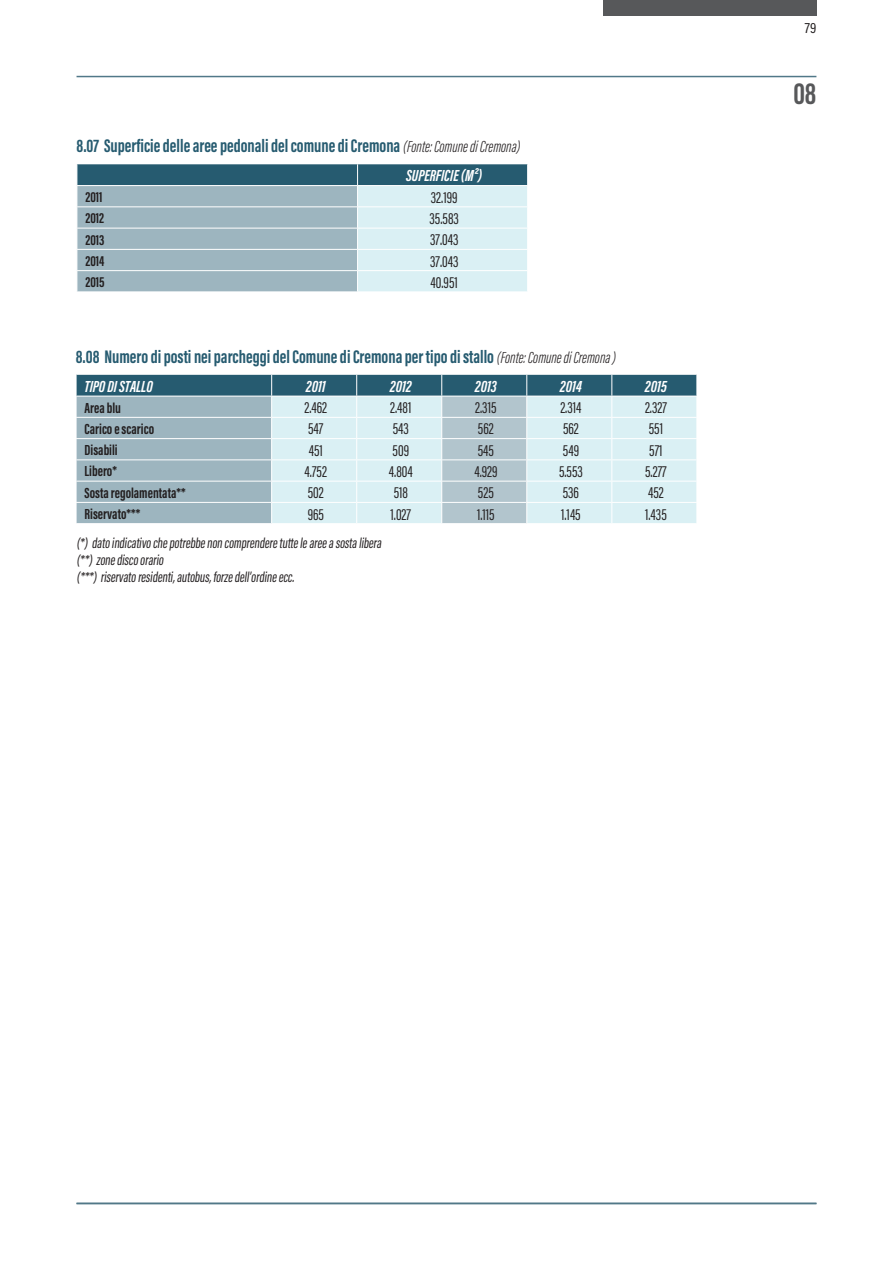
<style>
.page{position:relative;width:893px;height:1263px;background:#fff}
.page>*{position:absolute;margin:0;border:0;box-sizing:border-box;transform-origin:0 0}
.t1{font:700 31.5px "Acumin Pro Extra Cond";color:#57585a}
.t2{font:700 18.75px "Acumin Pro Extra Cond";color:#265b70}
.t3{font:16.5px "Acumin Pro Extra Cond";color:#231f20}
.t4{font:italic 700 16.5px "Acumin Pro Extra Cond";color:#fff}
.t5{font:15px/17.2px "Acumin Pro Extra Cond";color:#231f20}
.t6{font:700 15px "Acumin Pro Extra Cond";color:#231f20}
.t7{font:15px "Acumin Pro Cond";color:#231f20}
.s1{font-weight:300;font-style:italic;font-size:16.5px;color:#231f20}
</style>
<div class="page">
<div style="left:603px;top:0;width:213px;height:16px;background:#57585a"></div>
<hr style="left:77px;top:76px;width:739px;height:1px;background:#517888">
<hr style="left:77px;top:1203px;width:739px;height:1px;background:#517888">
<svg style="left:77px;top:164px;width:451px;height:128px;background:#a0bbc5"></svg>
<svg style="left:76px;top:375px;width:621px;height:149px;background:#afc8d0"></svg>
<p class="t2" style="left:77px;top:134px;width:445px">8.07 Superficie delle aree pedonali del comune di Cremona <span class="s1">(Fonte: Comune di Cremona)</span></p>
<p class="t4" style="left:406px;top:165px;width:78px">SUPERFICIE (M²)</p>
<p class="t6" style="left:85px;top:188px;width:19px">2011</p>
<p class="t3" style="left:431px;top:187px;width:28px">32.199</p>
<p class="t6" style="left:85px;top:209px;width:20px">2012</p>
<p class="t3" style="left:430px;top:209px;width:31px">35.583</p>
<p class="t6" style="left:85px;top:230px;width:21px">2013</p>
<p class="t3" style="left:430px;top:230px;width:30px">37.043</p>
<p class="t6" style="left:85px;top:252px;width:21px">2014</p>
<p class="t3" style="left:430px;top:251px;width:30px">37.043</p>
<p class="t6" style="left:85px;top:273px;width:21px">2015</p>
<p class="t3" style="left:431px;top:272px;width:29px">40.951</p>
<p class="t2" style="left:76px;top:345px;width:542px">8.08 Numero di posti nei parcheggi del Comune di Cremona per tipo di stallo <span class="s1">(Fonte: Comune di Cremona )</span></p>
<p class="t4" style="left:85px;top:376px;width:70px">TIPO DI STALLO</p>
<p class="t4" style="left:306px;top:376px;width:21px">2011</p>
<p class="t4" style="left:390px;top:376px;width:23px">2012</p>
<p class="t4" style="left:475px;top:376px;width:23px">2013</p>
<p class="t4" style="left:560px;top:376px;width:24px">2014</p>
<p class="t4" style="left:645px;top:376px;width:24px">2015</p>
<p class="t6" style="left:85px;top:398px;width:38px">Area blu</p>
<p class="t3" style="left:304px;top:398px;width:24px">2.462</p>
<p class="t3" style="left:390px;top:398px;width:23px">2.481</p>
<p class="t3" style="left:475px;top:398px;width:23px">2.315</p>
<p class="t3" style="left:560px;top:398px;width:23px">2.314</p>
<p class="t3" style="left:645px;top:398px;width:23px">2.327</p>
<p class="t6" style="left:85px;top:420px;width:71px">Carico e scarico</p>
<p class="t3" style="left:308px;top:419px;width:17px">547</p>
<p class="t3" style="left:393px;top:419px;width:18px">543</p>
<p class="t3" style="left:478px;top:419px;width:17px">562</p>
<p class="t3" style="left:563px;top:419px;width:17px">562</p>
<p class="t3" style="left:649px;top:419px;width:16px">551</p>
<p class="t6" style="left:85px;top:441px;width:35px">Disabili</p>
<p class="t3" style="left:309px;top:440px;width:16px">451</p>
<p class="t3" style="left:393px;top:440px;width:18px">509</p>
<p class="t3" style="left:478px;top:440px;width:18px">545</p>
<p class="t3" style="left:563px;top:440px;width:18px">549</p>
<p class="t3" style="left:649px;top:440px;width:15px">571</p>
<p class="t6" style="left:85px;top:462px;width:34px">Libero*</p>
<p class="t3" style="left:305px;top:462px;width:24px">4.752</p>
<p class="t3" style="left:389px;top:462px;width:25px">4.804</p>
<p class="t3" style="left:474px;top:462px;width:25px">4.929</p>
<p class="t3" style="left:559px;top:462px;width:25px">5.553</p>
<p class="t3" style="left:645px;top:462px;width:23px">5.277</p>
<p class="t6" style="left:85px;top:483px;width:103px">Sosta regolamentata**</p>
<p class="t3" style="left:308px;top:483px;width:17px">502</p>
<p class="t3" style="left:394px;top:483px;width:16px">518</p>
<p class="t3" style="left:478px;top:483px;width:17px">525</p>
<p class="t3" style="left:563px;top:483px;width:18px">536</p>
<p class="t3" style="left:648px;top:483px;width:17px">452</p>
<p class="t6" style="left:85px;top:505px;width:57px">Riservato***</p>
<p class="t3" style="left:308px;top:504px;width:18px">965</p>
<p class="t3" style="left:391px;top:504px;width:22px">1.027</p>
<p class="t3" style="left:477px;top:504px;width:19px">1.115</p>
<p class="t3" style="left:561px;top:504px;width:21px">1.145</p>
<p class="t3" style="left:645px;top:504px;width:23px">1.435</p>
<p class="t5" style="left:77px;top:534px;width:309px">(*) dato indicativo chepotrebbenon comprenderetutteleareea sosta libera (**) zonedisco orario<br>(***) riservato residenti,autobus,forzedell’ordineecc.</p>
<p class="t7" style="left:805px;top:18px;width:13px">79</p>
<h1 class="t1" style="left:793px;top:74px;width:25px">08</h1>
</div>
